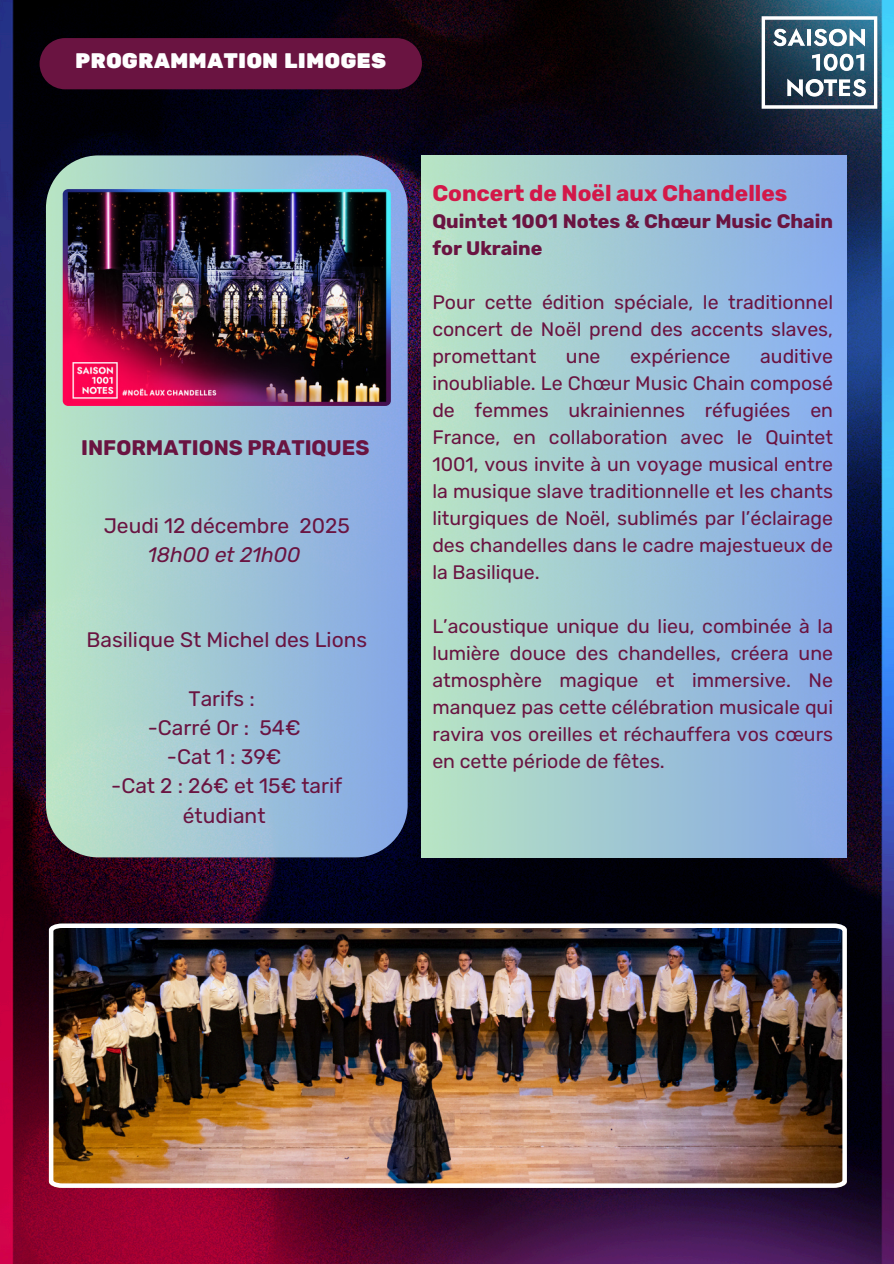
<style>
.page{position:relative;width:894px;height:1264px;background:#fff}
.page>*{position:absolute;margin:0;border:0;box-sizing:border-box;transform-origin:0 0}
.t1{font:700 22.5px "Rubik";color:#d31849}
.t2{font:21px/29.2px "Rubik";color:#6a1441;text-align:center}
.t3{font:700 21px "Rubik";color:#6a1441}
.t4{font:21px "Rubik One";color:#fefefe}
.t5{font:italic 21px "Rubik";color:#6a1441}
.t6{font:19.5px/27px "Rubik";color:#6a1441;text-align:justify}
.t7{font:700 19.5px/27px "Rubik";color:#6a1441}
</style>
<div class="page">
<img style="left:0;top:0;width:893px;height:1263px">
<div style="left:422px;top:155px;width:424px;height:702px;background:linear-gradient(to right,#b9e4c4,#86a9ea)"></div>
<img style="left:745px;top:7px;width:148px;height:110px">
<img style="left:49px;top:923px;width:797px;height:264px">
<div style="left:40px;top:38px;width:382px;height:51px;background:#6a1441"></div>
<svg style="left:46px;top:155px;width:361px;height:702px;background:#9ec3d3"></svg>
<img style="left:63px;top:189px;width:328px;height:217px;border-radius:5px">
<p class="t4" style="left:75px;top:48px;width:312px">PROGRAMMATION LIMOGES</p>
<p class="t3" style="left:81px;top:435px;width:289px">INFORMATIONS PRATIQUES</p>
<p class="t2" style="left:104px;top:511px;width:248px">Jeudi 12 décembre 2025</p>
<p class="t5" style="left:148px;top:542px;width:154px">18h00 et 21h00</p>
<p class="t2" style="left:86px;top:625px;width:282px">Basilique St Michel des Lions</p>
<p class="t2" style="left:188px;top:683px;width:68px">Tarifs :</p>
<p class="t2" style="left:148px;top:713px;width:154px">-Carré Or : 54€</p>
<h3 class="t2" style="left:167px;top:742px;width:116px">-Cat 1 : 39€</h3>
<p class="t2" style="left:111px;top:771px;width:233px">-Cat 2 : 26€ et 15€ tarif étudiant</p>
<h1 class="t1" style="left:432px;top:180px;width:356px">Concert de Noël aux Chandelles</h1>
<h1 class="t7" style="left:432px;top:208px;width:402px">Quintet 1001 Notes &amp; Chœur Music Chain for Ukraine</h1>
<p class="t6" style="left:432px;top:289px;width:402px">Pour cette édition spéciale, le traditionnel concert de Noël prend des accents slaves, promettant</p>
<p class="t6" style="left:565px;top:343px;width:36px">une</p>
<p class="t6" style="left:629px;top:343px;width:102px">expérience</p>
<p class="t6" style="left:432px;top:343px;width:402px;text-indent:328px">auditive inoubliable. Le Chœur Music Chain composé de femmes ukrainiennes réfugiées en France, en collaboration avec le Quintet 1001, vous invite à un voyage musical entre la musique slave traditionnelle et les chants liturgiques de Noël, sublimés par l’éclairage des chandelles dans le cadre majestueux de la Basilique.</p>
<p class="t6" style="left:432px;top:613px;width:402px">L’acoustique unique du lieu, combinée à la lumière douce des chandelles, créera une atmosphère magique et immersive. Ne manquez pas cette célébration musicale qui ravira vos oreilles et réchauffera vos cœurs en cette période de fêtes.</p>
</div>
